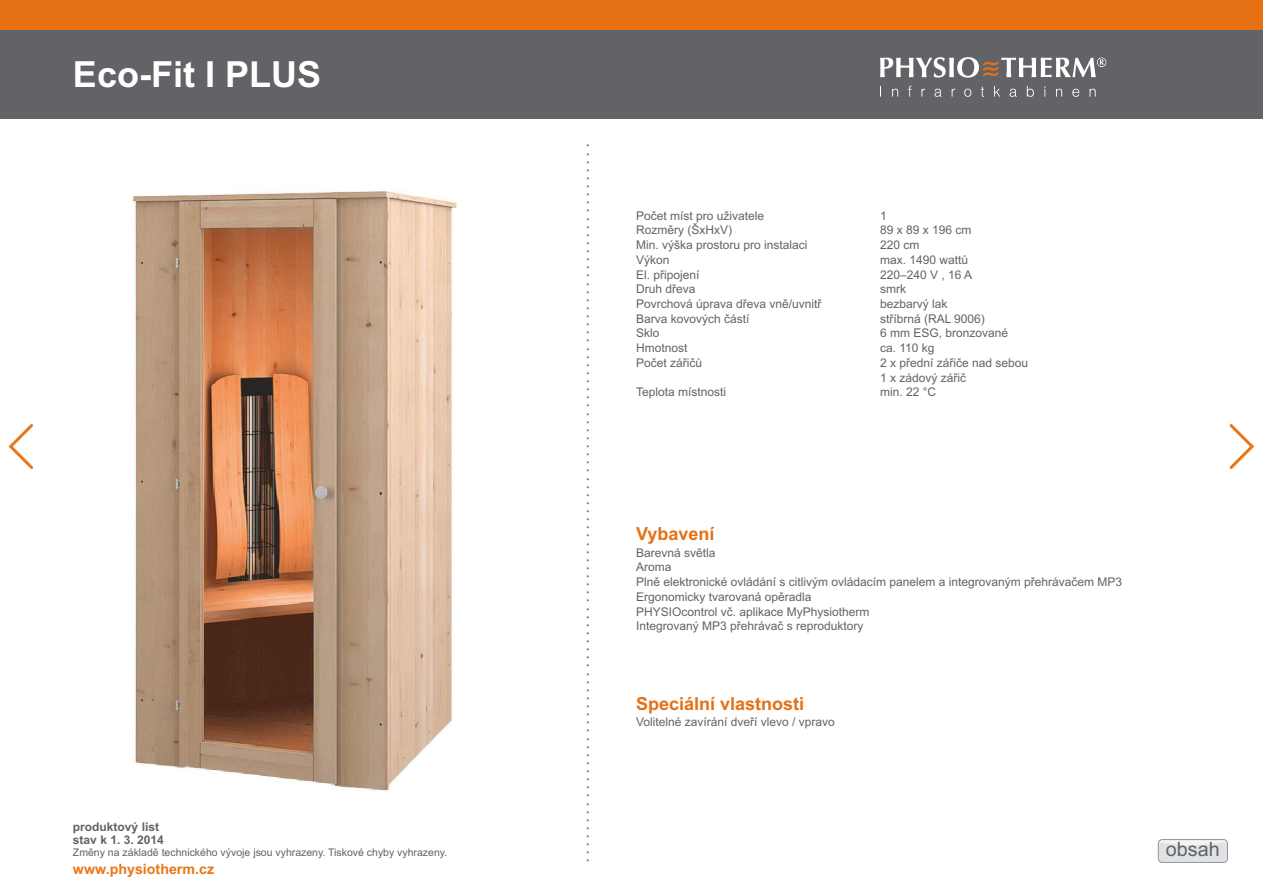
<style>
.page{position:relative;width:1263px;height:893px;background:#fff}
.page>*{position:absolute;margin:0;border:0;box-sizing:border-box;transform-origin:0 0}
.t1{font:700 36px "Arial";color:#fff}
.t2{font:19.8px "Arial";color:#616366}
.t3{font:700 18px "Arial";color:#e67014}
.t4{font:700 14.25px "Arial";color:#e87817}
.t5{font:12px/14.7px "Arial";color:#616366}
.t6{font:700 12px/13.4px "Arial";color:#616366}
.t7{font:10.5px "Arial";color:#616366}
</style>
<div class="page">
<img style="left:132px;top:191px;width:326px;height:601px">
<div style="left:0;top:20px;width:1263px;height:99px;background:#616366"></div>
<div style="left:0;top:0;width:1263px;height:29px;background:#e67014"></div>
<svg style="left:880px;top:57px;width:226px;height:40px"></svg>
<svg style="left:1229px;top:424px;width:26px;height:45px"></svg>
<svg style="left:8px;top:424px;width:26px;height:45px"></svg>
<div style="left:1158px;top:839px;width:69px;height:23px;background:#e0e3e6;border-radius:4px"></div>
<svg style="left:1160px;top:841px;width:66px;height:4px"></svg>
<div style="left:1158px;top:839px;width:70px;height:24px;border:1px solid #969494;border-radius:4px"></div>
<h1 class="t1" style="left:73px;top:61px;width:250px">Eco-Fit I PLUS</h1>
<p class="t6" style="left:73px;top:821px;width:92px">produktový list stav k 1. 3. 2014</p>
<p class="t7" style="left:73px;top:848px;width:376px">Změny na základě technického vývoje jsou vyhrazeny. Tiskové chyby vyhrazeny.</p>
<p class="t4" style="left:73px;top:864px;width:143px">www.physiotherm.cz</p>
<p class="t6" style="left:579px;top:862px;width:720px;rotate:-90deg">.........................................................................................</p>
<p class="t5" style="left:636px;top:209px;width:187px">Počet míst pro uživatele<br>Rozměry (ŠxHxV)<br>Min. výška prostoru pro instalaci<br>Výkon<br>El. připojení<br>Druh dřeva<br>Povrchová úprava dřeva vně/uvnitř<br>Barva kovových částí<br>Sklo<br>Hmotnost<br>Počet zářičů</p>
<p class="t5" style="left:636px;top:386px;width:92px">Teplota místnosti</p>
<p class="t5" style="left:880px;top:209px;width:150px">1<br>89 x 89 x 196 cm<br>220 cm<br>max. 1490 wattů<br>220–240 V , 16 A<br>smrk<br>bezbarvý lak<br>stříbrná (RAL 9006)<br>6 mm ESG, bronzované<br>ca. 110 kg<br>2 x přední zářiče nad sebou<br>1 x zádový zářič<br>min. 22 °C</p>
<h3 class="t3" style="left:636px;top:527px;width:80px">Vybavení</h3>
<p class="t5" style="left:636px;top:546px;width:488px">Barevná světla<br>Aroma<br>Plně elektronické ovládání s citlivým ovládacím panelem a integrovaným přehrávačem MP3<br>Ergonomicky tvarovaná opěradla<br>PHYSIOcontrol vč. aplikace MyPhysiotherm<br>Integrovaný MP3 přehrávač s reproduktory</p>
<h3 class="t3" style="left:636px;top:697px;width:170px">Speciální vlastnosti</h3>
<p class="t5" style="left:636px;top:716px;width:200px">Volitelné zavírání dveří vlevo / vpravo</p>
<h2 class="t2" style="left:1166px;top:842px;width:55px">obsah</h2>
</div>
